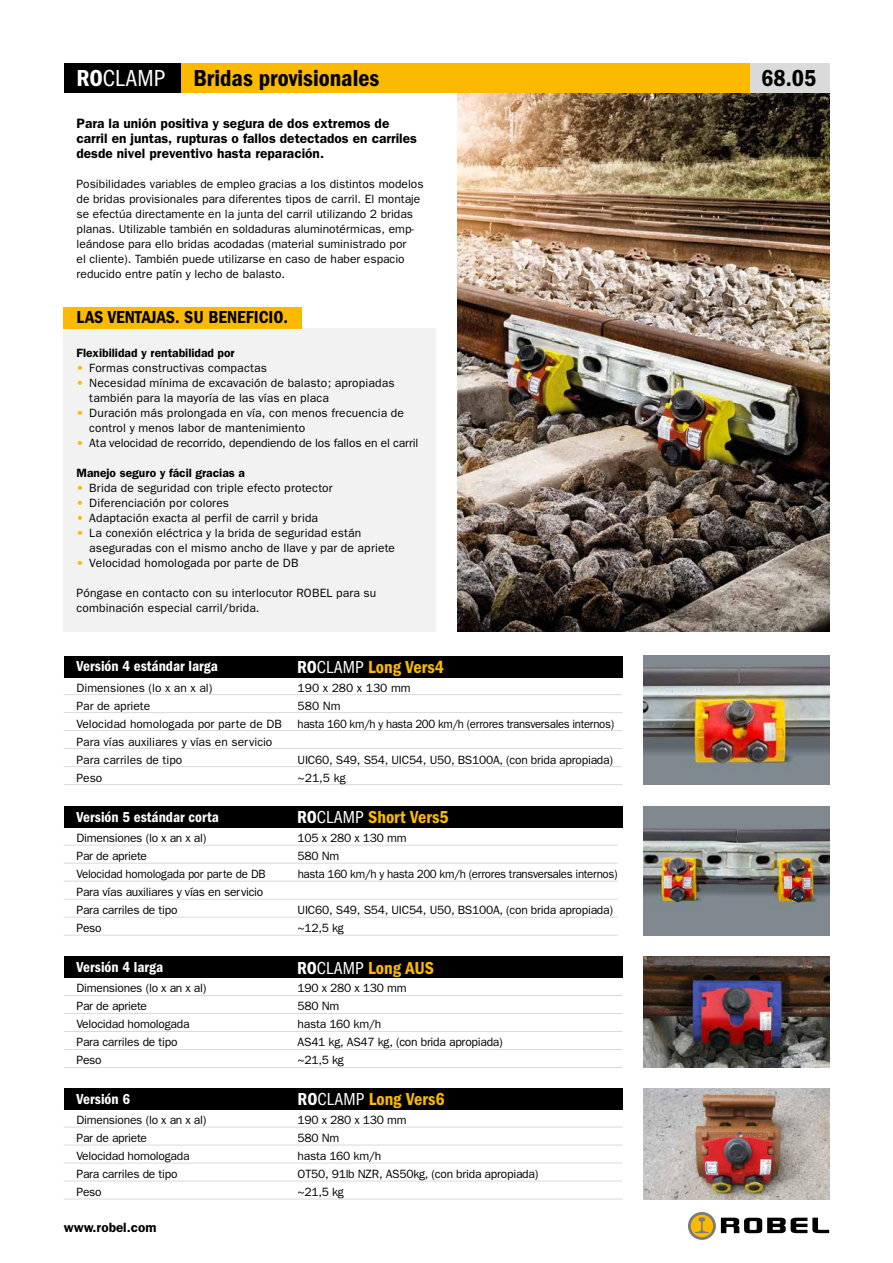
<style>
.page{position:relative;width:893px;height:1263px;background:#fff}
.page>*{position:absolute;margin:0;border:0;box-sizing:border-box;transform-origin:0 0}
.t1{font:600 condensed 24px "Franklin Gothic";color:#000}
.t2{font:600 condensed 18px "Franklin Gothic";color:#fbba00}
.t3{font:600 condensed 18px "Franklin Gothic";color:#000}
.t4{font:600 condensed 15px "Franklin Gothic";color:#fff}
.t5{font:600 13.65px/15px "Franklin Gothic";color:#000}
.t6{font:600 13.5px "Franklin Gothic";color:#000}
.t7{font:12px/15px "Franklin Gothic";color:#000}
.t8{font:12px/18px "Franklin Gothic";letter-spacing:-.02em;color:#000}
.t9{font:12px "Franklin Gothic";letter-spacing:-.03em;color:#000;scale:.95 1}
.t10{font:12px "Franklin Gothic";letter-spacing:-.03em;color:#000;scale:.96 1}
.t11{font:600 12px "Franklin Gothic";color:#000}
.t12{font:12px "Franklin Gothic";letter-spacing:-.02em;color:#000;scale:.96 1}
.s1{color:#fff}
.s2{font-weight:400;color:#fff}
.s3{color:#fbba00}
</style>
<div class="page">
<img style="left:457px;top:93px;width:372px;height:538px">
<hr style="left:64px;top:694px;width:558px;height:1px;background:#dadada">
<hr style="left:64px;top:712px;width:558px;height:1px;background:#dadada">
<hr style="left:64px;top:730px;width:558px;height:1px;background:#dadada">
<hr style="left:64px;top:748px;width:558px;height:1px;background:#dadada">
<hr style="left:64px;top:766px;width:558px;height:1px;background:#dadada">
<hr style="left:64px;top:784px;width:558px;height:1px;background:#dadada">
<hr style="left:64px;top:845px;width:554px;height:1px;background:#dadada">
<hr style="left:64px;top:863px;width:554px;height:1px;background:#dadada">
<hr style="left:64px;top:881px;width:554px;height:1px;background:#dadada">
<hr style="left:64px;top:899px;width:554px;height:1px;background:#dadada">
<hr style="left:64px;top:917px;width:554px;height:1px;background:#dadada">
<hr style="left:64px;top:935px;width:554px;height:1px;background:#dadada">
<hr style="left:64px;top:995px;width:558px;height:1px;background:#dadada">
<hr style="left:64px;top:1013px;width:558px;height:1px;background:#dadada">
<hr style="left:64px;top:1031px;width:558px;height:1px;background:#dadada">
<hr style="left:64px;top:1049px;width:558px;height:1px;background:#dadada">
<hr style="left:64px;top:1067px;width:558px;height:1px;background:#dadada">
<div style="left:64px;top:328px;width:372px;height:303px;background:#f2f2f2"></div>
<div style="left:64px;top:307px;width:238px;height:21px;background:#fbba00"></div>
<div style="left:181px;top:64px;width:577px;height:29px;background:#fbba00"></div>
<div style="left:64px;top:64px;width:117px;height:29px;background:#000"></div>
<div style="left:750px;top:64px;width:79px;height:29px;background:#dadada"></div>
<div style="left:64px;top:656px;width:558px;height:21px;background:#000"></div>
<div style="left:64px;top:806px;width:558px;height:22px;background:#000"></div>
<div style="left:64px;top:957px;width:558px;height:21px;background:#000"></div>
<img style="left:643px;top:957px;width:186px;height:111px">
<img style="left:643px;top:656px;width:186px;height:129px">
<img style="left:643px;top:806px;width:186px;height:129px">
<hr style="left:64px;top:1127px;width:558px;height:1px;background:#dadada">
<hr style="left:64px;top:1145px;width:558px;height:1px;background:#dadada">
<hr style="left:64px;top:1163px;width:558px;height:1px;background:#dadada">
<hr style="left:64px;top:1181px;width:558px;height:1px;background:#dadada">
<hr style="left:64px;top:1199px;width:558px;height:1px;background:#dadada">
<div style="left:64px;top:1088px;width:558px;height:22px;background:#000"></div>
<img style="left:643px;top:1088px;width:186px;height:111px">
<svg style="left:688px;top:1212px;width:28px;height:28px"></svg>
<svg style="left:721px;top:1218px;width:108px;height:15px"></svg>
<svg style="left:691px;top:1215px;width:22px;height:22px"></svg>
<svg style="left:695px;top:1217px;width:14px;height:16px"></svg>
<h1 class="t1" style="left:77px;top:64px;width:304px"><span class="s1">RO</span><span class="s2">CLAMP</span> Bridas provisionales</h1>
<h1 class="t1" style="left:761px;top:64px;width:57px">68.05</h1>
<p class="t5" style="left:77px;top:116px;width:342px">Para la unión positiva y segura de dos extremos de carril en juntas, rupturas o fallos detectados en carriles desde nivel preventivo hasta reparación.</p>
<p class="t7" style="left:77px;top:176px;width:349px">Posibilidades variables de empleo gracias a los distintos modelos de bridas provisionales para diferentes tipos de carril. El montaje se efectúa directamente en la junta del carril utilizando 2 bridas planas. Utilizable también en soldaduras aluminotérmicas, emp&shy;leándose para ello bridas acodadas (material suministrado por<br>el cliente). También puede utilizarse en caso de haber espacio reducido entre patín y lecho de balasto.</p>
<h2 class="t3" style="left:77px;top:307px;width:213px">LAS VENTAJAS. SU BENEFICIO.</h2>
<p class="t11" style="left:77px;top:346px;width:160px">Flexibilidad y rentabilidad por</p>
<p class="t7" style="left:77px;top:360px;width:192px"><span class="s3">•</span> Formas constructivas compactas</p>
<p class="t7" style="left:89px;top:375px;width:307px;text-indent:-13px"><span class="s3">•</span> Necesidad mínima de excavación de balasto; apropiadas también para la mayoría de las vías en placa</p>
<p class="t7" style="left:89px;top:405px;width:316px;text-indent:-13px"><span class="s3">•</span> Duración más prolongada en vía, con menos frecuencia de control y menos labor de mantenimiento</p>
<p class="t7" style="left:77px;top:435px;width:343px"><span class="s3">•</span> Ata velocidad de recorrido, dependiendo de los fallos en el carril</p>
<p class="t11" style="left:77px;top:466px;width:170px">Manejo seguro y fácil gracias a</p>
<p class="t7" style="left:77px;top:480px;width:258px"><span class="s3">•</span> Brida de seguridad con triple efecto protector</p>
<p class="t7" style="left:77px;top:495px;width:154px"><span class="s3">•</span> Diferenciación por colores</p>
<p class="t7" style="left:77px;top:510px;width:243px"><span class="s3">•</span> Adaptación exacta al perfil de carril y brida</p>
<p class="t7" style="left:89px;top:525px;width:307px;text-indent:-13px"><span class="s3">•</span> La conexión eléctrica y la brida de seguridad están aseguradas con el mismo ancho de llave y par de apriete</p>
<p class="t7" style="left:77px;top:555px;width:223px"><span class="s3">•</span> Velocidad homologada por parte de DB</p>
<p class="t7" style="left:77px;top:585px;width:301px">Póngase en contacto con su interlocutor ROBEL para su combinación especial carril/brida.</p>
<p class="t4" style="left:77px;top:658px;width:143px">Versión 4 estándar larga</p>
<h2 class="t2" style="left:297px;top:656px;width:148px"><span class="s1">RO</span><span class="s2">CLAMP</span> Long Vers4</h2>
<p class="t7" style="left:77px;top:680px;width:137px">Dimensiones (lo x an x al)</p>
<p class="t7" style="left:298px;top:680px;width:115px">190 x 280 x 130 mm</p>
<p class="t7" style="left:77px;top:698px;width:75px">Par de apriete</p>
<p class="t7" style="left:298px;top:698px;width:44px">580 Nm</p>
<p class="t7" style="left:77px;top:716px;width:207px">Velocidad homologada por parte de DB</p>
<p class="t9" style="left:298px;top:716px;width:335px">hasta 160 km/h y hasta 200 km/h (errores transversales internos)</p>
<p class="t7" style="left:77px;top:732px;width:197px;line-height:18px">Para vías auxiliares y vías en servicio<br>Para carriles de tipo</p>
<p class="t8" style="left:298px;top:750px;width:317px">UIC60, S49, S54, UIC54, U50, BS100A, (con brida apropiada)</p>
<p class="t7" style="left:77px;top:770px;width:27px">Peso</p>
<p class="t7" style="left:298px;top:770px;width:49px">~21,5 kg</p>
<p class="t4" style="left:77px;top:808px;width:144px">Versión 5 estándar corta</p>
<h2 class="t2" style="left:297px;top:807px;width:153px"><span class="s1">RO</span><span class="s2">CLAMP</span> Short Vers5</h2>
<p class="t8" style="left:77px;top:829px;width:131px">Dimensiones (lo x an x al)</p>
<p class="t8" style="left:298px;top:829px;width:110px">105 x 280 x 130 mm</p>
<p class="t8" style="left:77px;top:847px;width:72px">Par de apriete</p>
<p class="t7" style="left:298px;top:849px;width:43px">580 Nm</p>
<p class="t12" style="left:77px;top:867px;width:198px">Velocidad homologada por parte de DB</p>
<p class="t10" style="left:298px;top:867px;width:335px">hasta 160 km/h y hasta 200 km/h (errores transversales internos)</p>
<p class="t8" style="left:77px;top:883px;width:188px">Para vías auxiliares y vías en servicio<br>Para carriles de tipo</p>
<p class="t8" style="left:298px;top:901px;width:317px">UIC60, S49, S54, UIC54, U50, BS100A, (con brida apropiada)</p>
<p class="t7" style="left:77px;top:921px;width:27px">Peso</p>
<p class="t7" style="left:298px;top:921px;width:48px">~12,5 kg</p>
<p class="t4" style="left:77px;top:959px;width:88px">Versión 4 larga</p>
<h2 class="t2" style="left:297px;top:957px;width:138px"><span class="s1">RO</span><span class="s2">CLAMP</span> Long AUS</h2>
<p class="t8" style="left:77px;top:979px;width:131px">Dimensiones (lo x an x al)</p>
<p class="t8" style="left:298px;top:979px;width:110px">190 x 280 x 130 mm</p>
<p class="t8" style="left:77px;top:997px;width:72px">Par de apriete</p>
<p class="t7" style="left:298px;top:999px;width:43px">580 Nm</p>
<p class="t8" style="left:77px;top:1015px;width:114px">Velocidad homologada</p>
<p class="t8" style="left:298px;top:1015px;width:85px">hasta 160 km/h</p>
<p class="t8" style="left:77px;top:1033px;width:102px">Para carriles de tipo</p>
<p class="t8" style="left:298px;top:1033px;width:207px">AS41 kg, AS47 kg, (con brida apropiada)</p>
<p class="t7" style="left:77px;top:1053px;width:27px">Peso</p>
<p class="t7" style="left:298px;top:1053px;width:48px">~21,5 kg</p>
<p class="t4" style="left:77px;top:1090px;width:55px">Versión 6</p>
<h2 class="t2" style="left:298px;top:1089px;width:148px"><span class="s1">RO</span><span class="s2">CLAMP</span> Long Vers6</h2>
<p class="t8" style="left:77px;top:1111px;width:131px">Dimensiones (lo x an x al)</p>
<p class="t8" style="left:298px;top:1111px;width:110px">190 x 280 x 130 mm</p>
<p class="t8" style="left:77px;top:1129px;width:72px">Par de apriete</p>
<p class="t7" style="left:298px;top:1130px;width:43px">580 Nm</p>
<p class="t8" style="left:77px;top:1147px;width:114px">Velocidad homologada</p>
<p class="t8" style="left:298px;top:1147px;width:85px">hasta 160 km/h</p>
<p class="t8" style="left:77px;top:1165px;width:102px">Para carriles de tipo</p>
<p class="t8" style="left:298px;top:1165px;width:242px">OT50, 91lb NZR, AS50kg, (con brida apropiada)</p>
<p class="t7" style="left:77px;top:1184px;width:27px">Peso</p>
<p class="t7" style="left:298px;top:1184px;width:48px">~21,5 kg</p>
<p class="t6" style="left:64px;top:1219px;width:94px">www.robel.com</p>
</div>
